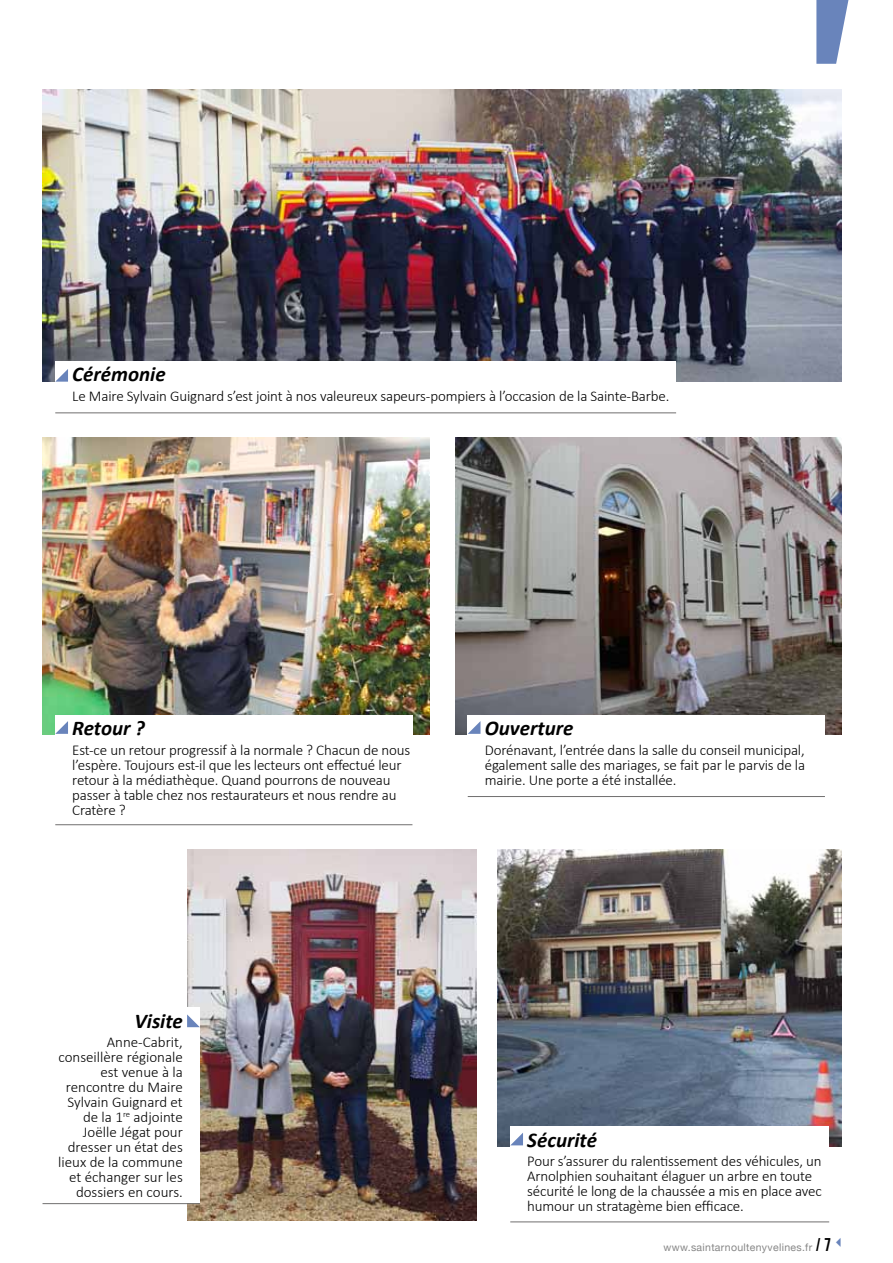
<style>
.page{position:relative;width:893px;height:1263px;background:#fff}
.page>*{position:absolute;margin:0;border:0;box-sizing:border-box;transform-origin:0 0}
.t1{font:italic 700 21px "Calibri";color:#000}
.t2{font:300 15px/15px "Calibri";letter-spacing:-.01em;color:#000}
.t3{font:10.5px "Helvetica Neue";letter-spacing:.03em;color:#878787}
.s1{font-family:"Gobold";font-size:13.5px;color:#000}
.s2{font-family:"Arrows";font-size:24px;color:#6984bb}
</style>
<div class="page">
<svg style="left:816px;top:0;width:32px;height:64px"></svg>
<img style="left:43px;top:89px;width:799px;height:293px">
<div style="left:55px;top:361px;width:621px;height:51px;background:#fff"></div>
<hr style="left:55px;top:412px;width:621px;height:1px;background:#706f6f">
<svg style="left:55px;top:369px;width:13px;height:13px"></svg>
<img style="left:187px;top:849px;width:289px;height:371px">
<div style="left:43px;top:1008px;width:157px;height:195px;background:#fff"></div>
<svg style="left:187px;top:1014px;width:13px;height:13px"></svg>
<hr style="left:43px;top:1203px;width:157px;height:1px;background:#706f6f">
<img style="left:497px;top:849px;width:345px;height:297px">
<div style="left:510px;top:1127px;width:319px;height:85px;background:#fff"></div>
<svg style="left:511px;top:1133px;width:12px;height:12px"></svg>
<hr style="left:510px;top:1221px;width:319px;height:1px;background:#706f6f">
<img style="left:455px;top:437px;width:387px;height:298px">
<div style="left:468px;top:715px;width:357px;height:85px;background:#fff"></div>
<svg style="left:468px;top:721px;width:12px;height:13px"></svg>
<hr style="left:468px;top:796px;width:357px;height:1px;background:#706f6f">
<img style="left:43px;top:437px;width:386px;height:298px">
<div style="left:55px;top:715px;width:357px;height:111px;background:#fff"></div>
<svg style="left:55px;top:721px;width:13px;height:13px"></svg>
<hr style="left:55px;top:824px;width:357px;height:1px;background:#706f6f">
<h1 class="t1" style="left:72px;top:361px;width:95px">Cérémonie</h1>
<p class="t2" style="left:72px;top:387px;width:599px">Le Maire Sylvain Guignard s’est joint à nos valeureux sapeurs-pompiers à l’occasion de la Sainte-Barbe.</p>
<h1 class="t1" style="left:72px;top:715px;width:74px">Retour ?</h1>
<p class="t2" style="left:72px;top:741px;width:339px">Est-ce un retour progressif à la normale ? Chacun de nous l’espère. Toujours est-il que les lecteurs ont effectué leur retour à la médiathèque. Quand pourrons de nouveau passer à table chez nos restaurateurs et nous rendre au Cratère ?</p>
<h1 class="t1" style="left:485px;top:715px;width:90px">Ouverture</h1>
<p class="t2" style="left:485px;top:741px;width:322px;text-align:justify">Dorénavant, l’entrée dans la salle du conseil municipal, également salle des mariages, se fait par le parvis de la mairie. Une porte a été installée.</p>
<h1 class="t1" style="left:134px;top:1007px;width:50px">Visite</h1>
<p class="t2" style="left:58px;top:1034px;width:126px;text-align:right">Anne-Cabrit, conseillère régionale est venue à la rencontre du Maire<br>Sylvain Guignard et de la 1<sup>re</sup> adjointe<br>Joëlle Jégat pour dresser un état des lieux de la commune et échanger sur les dossiers en cours.</p>
<h1 class="t1" style="left:527px;top:1126px;width:71px">Sécurité</h1>
<p class="t2" style="left:527px;top:1153px;width:296px">Pour s’assurer du ralentissement des véhicules, un Arnolphien souhaitant élaguer un arbre en toute sécurité le long de la chaussée a mis en place avec humour un stratagème bien efficace.</p>
<p class="t3" style="left:663px;top:1240px;width:180px">www.saintarnoultenyvelines.fr <span class="s1">/ 7</span> <span class="s2">r</span></p>
</div>
